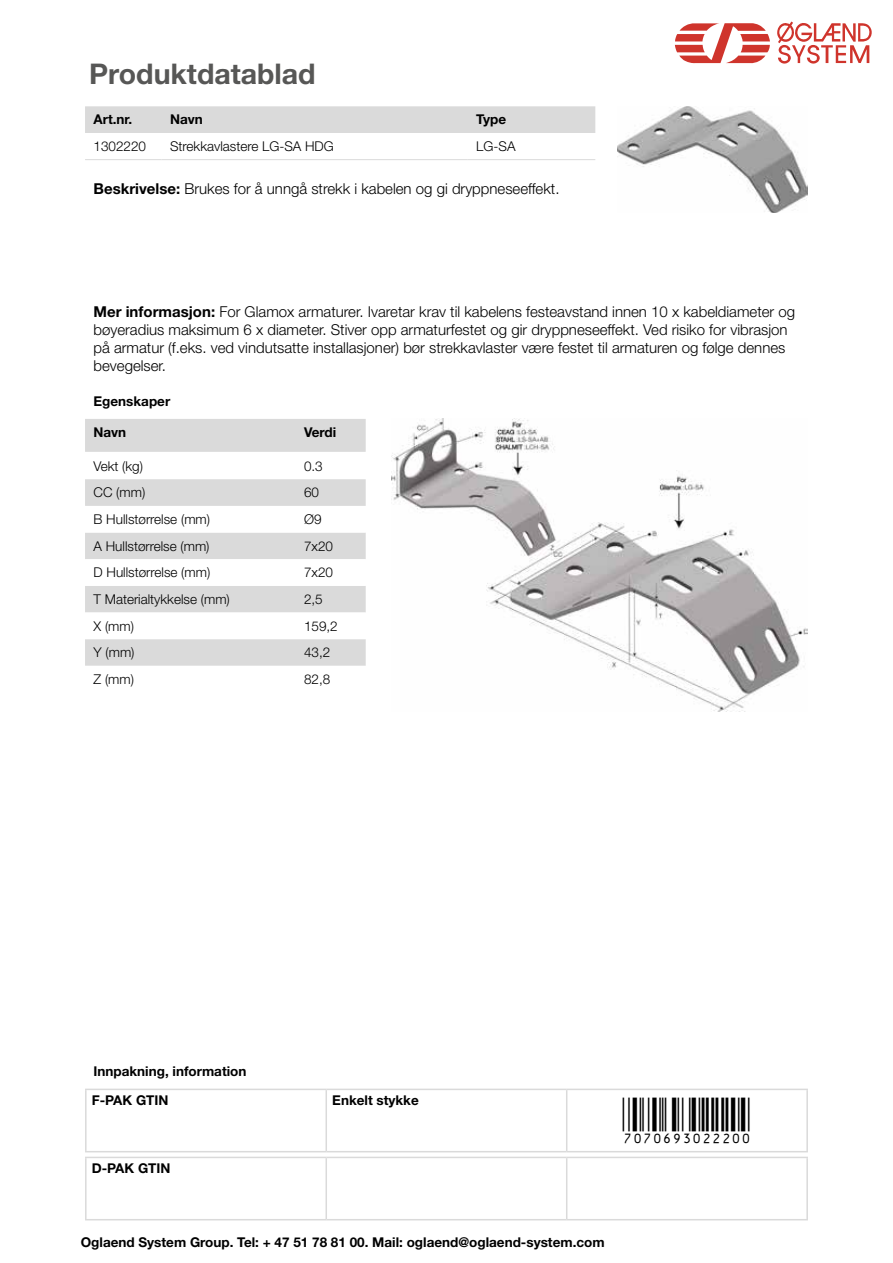
<style>
.page{position:relative;width:893px;height:1263px;background:#fff}
.page>*{position:absolute;margin:0;border:0;box-sizing:border-box;transform-origin:0 0}
.t1{font:45px "Viisas EAN Matala";color:#000}
.t2{font:700 28.5px "Helvetica Neue LT Std";color:#575756}
.t3{font:300 15px/18px "Helvetica Neue LT Std";color:#000}
.t4{font:300 13.5px "Helvetica Neue LT Std";color:#000}
.t5{font:700 13.5px/29.1px "Helvetica Neue LT Std";color:#000}
.s1{font-weight:700}
</style>
<div class="page">
<svg style="left:675px;top:23px;width:95px;height:40px"></svg>
<svg style="left:777px;top:21px;width:95px;height:43px"></svg>
<div style="left:85px;top:106px;width:510px;height:27px;background:#dadada"></div>
<hr style="left:85px;top:159px;width:77px;height:1px;background:#dadada">
<hr style="left:162px;top:159px;width:306px;height:1px;background:#dadada">
<hr style="left:468px;top:159px;width:127px;height:1px;background:#dadada">
<img style="left:617px;top:107px;width:191px;height:105px">
<img style="left:391px;top:419px;width:416px;height:292px">
<div style="left:85px;top:419px;width:281px;height:33px;background:#dadada"></div>
<div style="left:85px;top:479px;width:281px;height:27px;background:#dadada"></div>
<svg style="left:85px;top:533px;width:281px;height:133px;fill:#dadada"></svg>
<hr style="left:85px;top:1089px;width:241px;height:1px;background:#dadada">
<hr style="left:85px;top:1090px;width:2px;height:61px;background:#dadada">
<hr style="left:326px;top:1089px;width:241px;height:1px;background:#dadada">
<hr style="left:325px;top:1090px;width:2px;height:61px;background:#dadada">
<hr style="left:567px;top:1089px;width:241px;height:1px;background:#dadada">
<hr style="left:566px;top:1090px;width:1px;height:61px;background:#dadada">
<hr style="left:806px;top:1090px;width:2px;height:61px;background:#dadada">
<hr style="left:85px;top:1151px;width:241px;height:1px;background:#dadada">
<hr style="left:326px;top:1151px;width:241px;height:1px;background:#dadada">
<hr style="left:567px;top:1151px;width:241px;height:1px;background:#dadada">
<hr style="left:85px;top:1157px;width:241px;height:1px;background:#dadada">
<hr style="left:85px;top:1158px;width:2px;height:61px;background:#dadada">
<hr style="left:326px;top:1157px;width:241px;height:1px;background:#dadada">
<hr style="left:325px;top:1158px;width:2px;height:61px;background:#dadada">
<hr style="left:567px;top:1157px;width:241px;height:1px;background:#dadada">
<hr style="left:566px;top:1158px;width:1px;height:61px;background:#dadada">
<hr style="left:806px;top:1158px;width:2px;height:61px;background:#dadada">
<hr style="left:85px;top:1219px;width:241px;height:1px;background:#dadada">
<hr style="left:326px;top:1219px;width:241px;height:1px;background:#dadada">
<hr style="left:567px;top:1219px;width:241px;height:1px;background:#dadada">
<h2 class="t2" style="left:89px;top:56px;width:228px">Produktdatablad</h2>
<p class="t5" style="left:94px;top:105px;width:40px">Art.nr.</p>
<p class="t5" style="left:170px;top:105px;width:34px">Navn</p>
<p class="t5" style="left:476px;top:105px;width:32px">Type</p>
<p class="t4" style="left:94px;top:138px;width:54px">1302220</p>
<p class="t4" style="left:170px;top:138px;width:165px">Strekkavlastere LG-SA HDG</p>
<p class="t4" style="left:476px;top:138px;width:41px">LG-SA</p>
<p class="t3" style="left:94px;top:179px;width:467px"><span class="s1">Beskrivelse:</span> Brukes for å unngå strekk i kabelen og gi dryppneseeffekt.</p>
<p class="t3" style="left:94px;top:302px;width:703px"><span class="s1">Mer informasjon:</span> For Glamox armaturer. Ivaretar krav til kabelens festeavstand innen 10 x kabeldiameter og bøyeradius maksimum 6 x diameter. Stiver opp armaturfestet og gir dryppneseeffekt. Ved risiko for vibrasjon på armatur (f.eks. ved vindutsatte installasjoner) bør strekkavlaster være festet til armaturen og følge dennes bevegelser.</p>
<p class="t5" style="left:94px;top:386px;width:78px">Egenskaper</p>
<p class="t5" style="left:94px;top:417px;width:34px">Navn</p>
<p class="t5" style="left:304px;top:417px;width:34px">Verdi</p>
<p class="t4" style="left:94px;top:458px;width:51px">Vekt (kg)</p>
<p class="t4" style="left:304px;top:458px;width:20px">0.3</p>
<p class="t4" style="left:94px;top:484px;width:53px">CC (mm)</p>
<p class="t4" style="left:304px;top:484px;width:17px">60</p>
<p class="t4" style="left:94px;top:511px;width:118px">B Hullstørrelse (mm)</p>
<p class="t4" style="left:304px;top:511px;width:19px">Ø9</p>
<p class="t4" style="left:94px;top:538px;width:118px">A Hullstørrelse (mm)</p>
<p class="t4" style="left:304px;top:538px;width:31px">7x20</p>
<p class="t4" style="left:94px;top:564px;width:118px">D Hullstørrelse (mm)</p>
<p class="t4" style="left:304px;top:564px;width:31px">7x20</p>
<p class="t4" style="left:94px;top:591px;width:138px">T Materialtykkelse (mm)</p>
<p class="t4" style="left:304px;top:591px;width:20px">2,5</p>
<p class="t4" style="left:94px;top:618px;width:42px">X (mm)</p>
<p class="t4" style="left:304px;top:618px;width:35px">159,2</p>
<p class="t4" style="left:94px;top:644px;width:42px">Y (mm)</p>
<p class="t4" style="left:304px;top:644px;width:28px">43,2</p>
<p class="t4" style="left:94px;top:671px;width:42px">Z (mm)</p>
<p class="t4" style="left:304px;top:671px;width:28px">82,8</p>
<p class="t5" style="left:92px;top:1056px;width:156px">Innpakning, information<br>F-PAK GTIN</p>
<p class="t5" style="left:92px;top:1153px;width:80px">D-PAK GTIN</p>
<p class="t5" style="left:332px;top:1085px;width:88px">Enkelt stykke</p>
<h1 class="t1" style="left:623px;top:1097px;width:130px">7070693022200</h1>
<p class="t5" style="left:81px;top:1227px;width:525px">Oglaend System Group. Tel: + 47 51 78 81 00. Mail: oglaend@oglaend-system.com</p>
</div>
